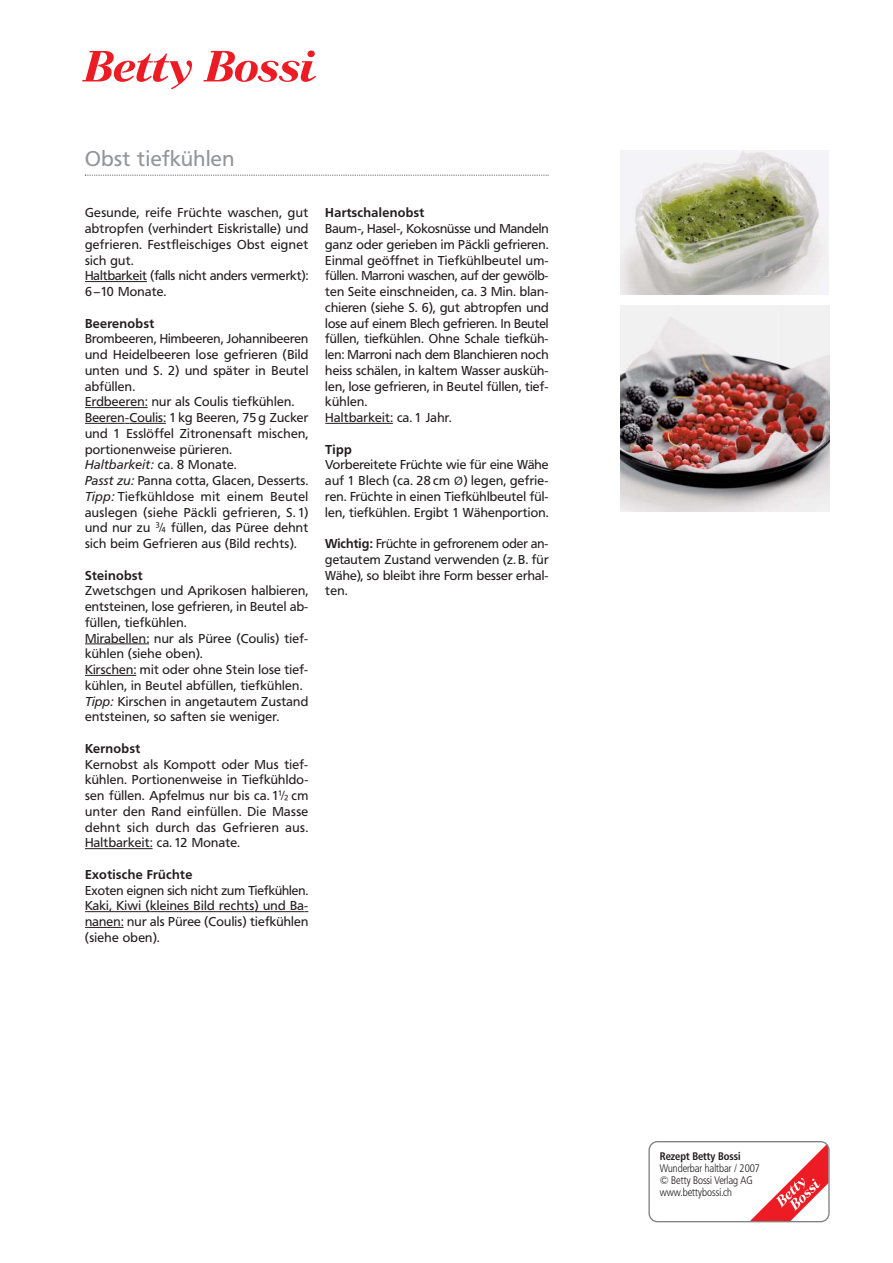
<style>
.page{position:relative;width:893px;height:1263px;background:#fff}
.page>*{position:absolute;margin:0;border:0;box-sizing:border-box;transform-origin:0 0}
.t1{font:21px "Frutiger B Bn";letter-spacing:.025em;color:#939598}
.t2{font:12.75px/15.8px "Frutiger B Bn";letter-spacing:.025em;color:#231f20}
.t3{font:700 12.75px "Frutiger B Bn";letter-spacing:.03em;color:#231f20}
.t4{font:10.8px/12px "Frutiger B Bn Con Light";color:#231f20}
.t5{font:10.8px "Frutiger B Bn Con Bold";color:#231f20}
.s1{font-style:italic}
.s2{font-weight:700}
</style>
<div class="page">
<svg style="left:82px;top:51px;width:110px;height:38px"></svg>
<svg style="left:203px;top:50px;width:113px;height:32px"></svg>
<svg style="left:648px;top:1141px;width:182px;height:81px"></svg>
<svg style="left:85px;top:175px;width:464px;height:1px"></svg>
<hr style="left:85px;top:281px;width:62px;height:1px;background:#231f20">
<hr style="left:96px;top:407px;width:35px;height:1px;background:#231f20">
<svg style="left:130px;top:407px;width:18px;height:1px"></svg>
<svg style="left:85px;top:423px;width:45px;height:1px"></svg>
<hr style="left:130px;top:423px;width:36px;height:1px;background:#231f20">
<svg style="left:85px;top:643px;width:19px;height:1px"></svg>
<hr style="left:104px;top:643px;width:45px;height:1px;background:#231f20">
<hr style="left:85px;top:675px;width:51px;height:1px;background:#231f20">
<hr style="left:85px;top:848px;width:68px;height:1px;background:#231f20">
<svg style="left:85px;top:911px;width:24px;height:1px"></svg>
<hr style="left:110px;top:911px;width:40px;height:1px;background:#231f20">
<hr style="left:150px;top:911px;width:74px;height:1px;background:#231f20">
<hr style="left:224px;top:911px;width:30px;height:1px;background:#231f20">
<hr style="left:255px;top:911px;width:49px;height:1px;background:#231f20">
<hr style="left:85px;top:927px;width:38px;height:1px;background:#231f20">
<img style="left:621px;top:305px;width:208px;height:207px">
<img style="left:621px;top:150px;width:208px;height:145px">
<hr style="left:325px;top:423px;width:68px;height:1px;background:#231f20">
<h1 class="t1" style="left:85px;top:148px;width:151px">Obst tiefkühlen</h1>
<p class="t2" style="left:85px;top:206px;width:225px">Gesunde, reife Früchte waschen, gut abtropfen (verhindert Eiskristalle) und gefrieren. Festfleischiges Obst eignet sich gut.<br>Haltbarkeit (falls nicht anders vermerkt):<br>6–10 Monate.</p>
<p class="t3" style="left:85px;top:317px;width:71px">Beerenobst</p>
<p class="t2" style="left:85px;top:332px;width:225px">Brombeeren, Himbeeren, Johannibeeren und Heidelbeeren lose gefrieren (Bild unten und S. 2) und später in Beutel abfüllen.<br>Erdbeeren: nur als Coulis tiefkühlen.<br>Beeren-Coulis: 1 kg Beeren, 75 g Zucker und 1 Esslöffel Zitronensaft mischen, portionenweise pürieren.<br><span class="s1">Haltbarkeit:</span> ca. 8 Monate.<br><span class="s1">Passt zu:</span> Panna cotta, Glacen, Desserts.<br><span class="s1">Tipp:</span> Tiefkühldose mit einem Beutel auslegen (siehe Päckli gefrieren, S. 1) und nur zu £ füllen, das Püree dehnt sich beim Gefrieren aus (Bild rechts).</p>
<p class="t3" style="left:85px;top:569px;width:59px">Steinobst</p>
<p class="t2" style="left:85px;top:584px;width:225px">Zwetschgen und Aprikosen halbieren, entsteinen, lose gefrieren, in Beutel ab&shy;füllen, tiefkühlen.<br>Mirabellen: nur als Püree (Coulis) tief&shy;kühlen (siehe oben).<br>Kirschen: mit oder ohne Stein lose tief&shy;kühlen, in Beutel abfüllen, tiefkühlen.<br><span class="s1">Tipp:</span> Kirschen in angetautem Zustand entsteinen, so saften sie weniger.</p>
<p class="t3" style="left:85px;top:742px;width:57px">Kernobst</p>
<p class="t2" style="left:85px;top:757px;width:225px;text-align:justify">Kernobst als Kompott oder Mus tief&shy;kühlen. Portionenweise in Tiefkühldo&shy;sen füllen. Apfelmus nur bis ca. 1¿ cm unter den Rand einfüllen. Die Masse dehnt sich durch das Gefrieren aus.<br>Haltbarkeit: ca. 12 Monate.</p>
<p class="t3" style="left:85px;top:868px;width:109px">Exotische Früchte</p>
<p class="t2" style="left:85px;top:883px;width:225px;text-align:justify">Exoten eignen sich nicht zum Tiefkühlen.<br>Kaki, Kiwi (kleines Bild rechts) und Ba&shy;nanen: nur als Püree (Coulis) tiefkühlen (siehe oben).</p>
<p class="t3" style="left:325px;top:206px;width:101px">Hartschalenobst</p>
<p class="t2" style="left:325px;top:221px;width:225px">Baum-, Hasel-, Kokosnüsse und Mandeln ganz oder gerieben im Päckli gefrieren.<br>Einmal geöffnet in Tiefkühlbeutel um&shy;füllen. Marroni waschen, auf der gewölb&shy;ten Seite einschneiden, ca. 3 Min. blan&shy;chieren (siehe S. 6), gut abtropfen und lose auf einem Blech gefrieren. In Beutel füllen, tiefkühlen. Ohne Schale tiefküh&shy;len: Marroni nach dem Blanchieren noch heiss schälen, in kaltem Wasser ausküh&shy;len, lose gefrieren, in Beutel füllen, tief&shy;kühlen.<br>Haltbarkeit: ca. 1 Jahr.</p>
<p class="t3" style="left:325px;top:443px;width:28px">Tipp</p>
<p class="t2" style="left:325px;top:458px;width:225px;text-align:justify">Vorbereitete Früchte wie für eine Wähe auf 1 Blech (ca. 28 cm Ø) legen, gefrie&shy;ren. Früchte in einen Tiefkühlbeutel fül&shy;len, tiefkühlen. Ergibt 1 Wähenportion.</p>
<p class="t2" style="left:325px;top:536px;width:225px;text-align:justify"><span class="s2">Wichtig:</span> Früchte in gefrorenem oder an&shy;getautem Zustand verwenden (z. B. für Wähe), so bleibt ihre Form besser erhal&shy;ten.</p>
<p class="t5" style="left:660px;top:1151px;width:82px">Rezept Betty Bossi</p>
<p class="t4" style="left:660px;top:1162px;width:102px">Wunderbar haltbar / 2007 © Betty Bossi Verlag AG www.bettybossi.ch</p>
</div>
